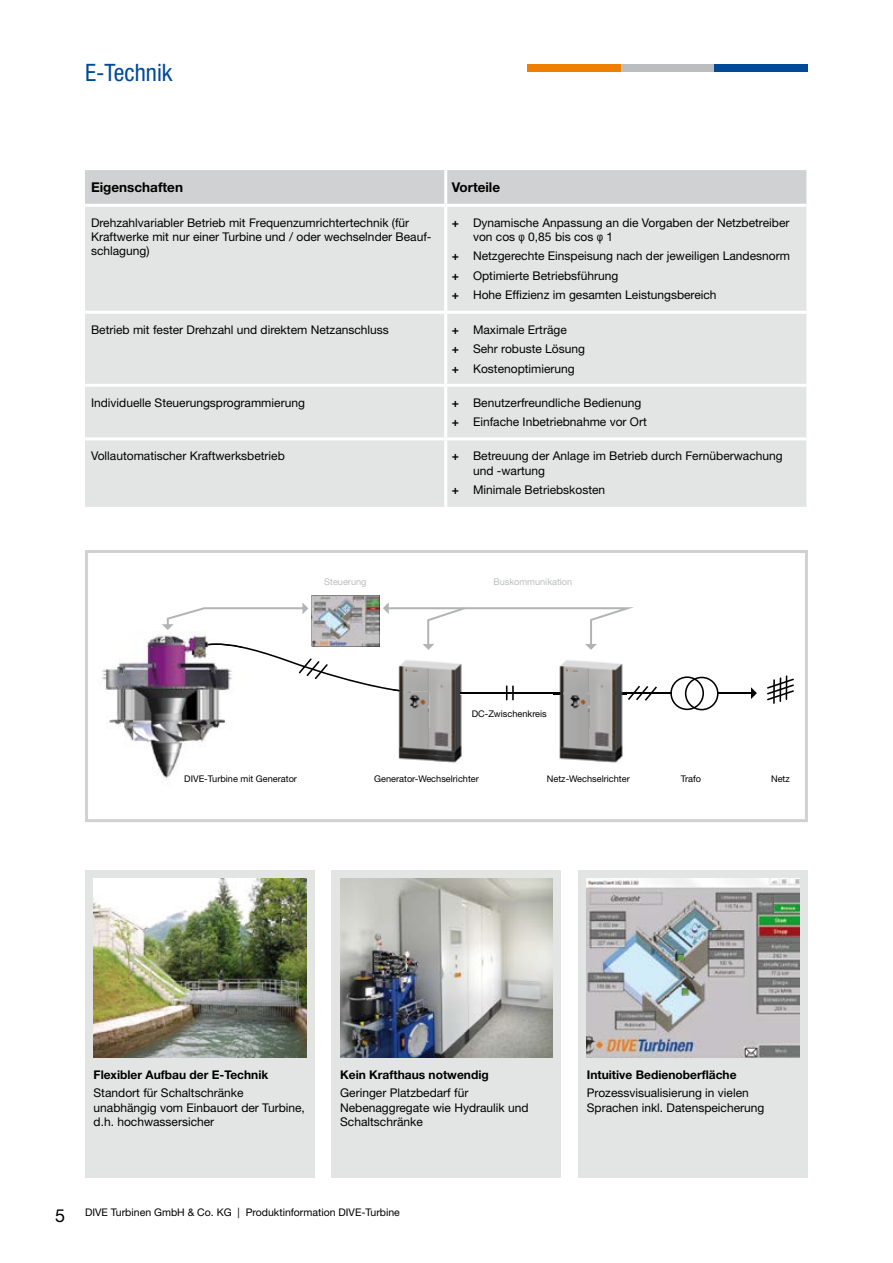
<style>
.page{position:relative;width:893px;height:1263px;background:#fff}
.page>*{position:absolute;margin:0;border:0;box-sizing:border-box;transform-origin:0 0}
.t1{font:condensed 24px "Helvetica Neue LT Pro";color:#004a99}
.t2{font:18px "Helvetica Neue LT Pro";color:#000}
.t3{font:700 13.5px "Helvetica Neue LT Pro";color:#000}
.t4{font:12px/14.4px "Helvetica Neue LT Pro";color:#000}
.t5{font:700 12px "Helvetica Neue LT Pro";color:#000}
.t6{font:10.5px "Helvetica Neue LT Pro";color:#000}
.t7{font:9.15px "Helvetica Neue LT Pro";color:#000}
.t8{font:9.15px "Helvetica Neue LT Pro";color:#bbbdbe}
.s1{font-weight:700}
.s2{font-family:"Arial Narrow"}
</style>
<div class="page">
<div style="left:85px;top:550px;width:723px;height:272px;border:3px solid #d0d1d2"></div>
<div style="left:578px;top:871px;width:230px;height:307px;background:#e3e4e4"></div>
<div style="left:332px;top:871px;width:229px;height:307px;background:#e3e4e4"></div>
<div style="left:85px;top:871px;width:230px;height:307px;background:#e3e4e4"></div>
<div style="left:621px;top:64px;width:93px;height:7px;background:#bbbdbe"></div>
<div style="left:527px;top:64px;width:94px;height:7px;background:#ee7f00"></div>
<div style="left:714px;top:64px;width:94px;height:7px;background:#004a99"></div>
<img style="left:94px;top:879px;width:212px;height:178px">
<img style="left:340px;top:879px;width:213px;height:178px">
<img style="left:587px;top:879px;width:212px;height:178px">
<svg style="left:670px;top:676px;width:49px;height:34px"></svg>
<svg style="left:751px;top:687px;width:6px;height:12px"></svg>
<hr style="left:779px;top:677px;width:2px;height:25px;background:#000">
<svg style="left:767px;top:675px;width:27px;height:25px"></svg>
<hr style="left:773px;top:679px;width:2px;height:25px;background:#000">
<img style="left:398px;top:701px;width:64px;height:63px">
<img style="left:102px;top:635px;width:123px;height:144px">
<hr style="left:460px;top:692px;width:211px;height:2px;background:#000">
<hr style="left:717px;top:692px;width:36px;height:2px;background:#000">
<img style="left:559px;top:701px;width:64px;height:62px">
<svg style="left:162px;top:595px;width:495px;height:106px"></svg>
<div style="left:85px;top:170px;width:721px;height:34px;background:#d0d1d2"></div>
<div style="left:85px;top:207px;width:721px;height:300px;background:#e3e4e4"></div>
<hr style="left:444px;top:170px;width:3px;height:34px;background:#fff">
<hr style="left:444px;top:207px;width:3px;height:104px;background:#fff">
<hr style="left:85px;top:311px;width:361px;height:3px;background:#fff">
<hr style="left:446px;top:311px;width:360px;height:3px;background:#fff">
<hr style="left:444px;top:314px;width:3px;height:70px;background:#fff">
<hr style="left:85px;top:384px;width:361px;height:3px;background:#fff">
<hr style="left:446px;top:384px;width:360px;height:3px;background:#fff">
<hr style="left:444px;top:387px;width:3px;height:50px;background:#fff">
<hr style="left:85px;top:437px;width:361px;height:3px;background:#fff">
<hr style="left:446px;top:437px;width:360px;height:3px;background:#fff">
<hr style="left:444px;top:440px;width:3px;height:67px;background:#fff">
<h1 class="t1" style="left:85px;top:58px;width:89px">E-Technik</h1>
<p class="t3" style="left:91px;top:179px;width:93px">Eigenschaften</p>
<p class="t3" style="left:452px;top:179px;width:50px">Vorteile</p>
<p class="t4" style="left:91px;top:215px;width:342px">Drehzahlvariabler Betrieb mit Frequenzumrichtertechnik (für<br>Kraftwerke mit nur einer Turbine und / oder wechselnder Beauf&shy;schlagung)</p>
<p class="t4" style="left:473px;top:215px;width:318px;text-indent:-21px"><span class="s1">+</span> Dynamische Anpassung an die Vorgaben der Netzbetreiber von cos <span class="s2">φ</span> 0,85 bis cos <span class="s2">φ</span> 1</p>
<p class="t4" style="left:452px;top:246px;width:340px;line-height:19.5px"><span class="s1">+</span> Netzgerechte Einspeisung nach der jeweiligen Landesnorm <span class="s1">+</span> Optimierte Betriebsführung<br><span class="s1">+</span> Hohe Effizienz im gesamten Leistungsbereich</p>
<p class="t4" style="left:91px;top:322px;width:299px">Betrieb mit fester Drehzahl und direktem Netzanschluss</p>
<p class="t4" style="left:452px;top:319px;width:135px;line-height:19.5px"><span class="s1">+</span> Maximale Erträge<br><span class="s1">+</span> Sehr robuste Lösung <span class="s1">+</span> Kostenoptimierung</p>
<p class="t4" style="left:91px;top:395px;width:215px">Individuelle Steuerungsprogrammierung</p>
<p class="t4" style="left:452px;top:392px;width:197px;line-height:19.5px"><span class="s1">+</span> Benutzerfreundliche Bedienung <span class="s1">+</span> Einfache Inbetriebnahme vor Ort</p>
<p class="t4" style="left:91px;top:448px;width:195px">Vollautomatischer Kraftwerksbetrieb</p>
<p class="t4" style="left:473px;top:448px;width:311px;text-indent:-21px"><span class="s1">+</span> Betreuung der Anlage im Betrieb durch Fernüberwachung und -wartung</p>
<p class="t4" style="left:452px;top:482px;width:155px"><span class="s1">+</span> Minimale Betriebskosten</p>
<p class="t8" style="left:324px;top:576px;width:44px">Steuerung</p>
<p class="t8" style="left:493px;top:576px;width:80px">Buskommunikation</p>
<p class="t7" style="left:472px;top:708px;width:77px">DC-Zwischenkreis</p>
<p class="t7" style="left:184px;top:773px;width:114px">DIVE-Turbine mit Generator</p>
<p class="t7" style="left:374px;top:773px;width:106px">Generator-Wechselrichter</p>
<p class="t7" style="left:547px;top:773px;width:84px">Netz-Wechselrichter</p>
<p class="t7" style="left:681px;top:773px;width:22px">Trafo</p>
<p class="t7" style="left:771px;top:773px;width:20px">Netz</p>
<p class="t5" style="left:94px;top:1067px;width:176px">Flexibler Aufbau der E-Technik</p>
<p class="t4" style="left:94px;top:1086px;width:213px">Standort für Schaltschränke unabhängig vom Einbauort der Turbine, d.h. hochwassersicher</p>
<p class="t5" style="left:340px;top:1067px;width:150px">Kein Krafthaus notwendig</p>
<p class="t4" style="left:340px;top:1086px;width:190px">Geringer Platzbedarf für<br>Nebenaggregate wie Hydraulik und<br>Schaltschränke</p>
<h2 class="t2" style="left:55px;top:1204px;width:12px">5</h2>
<p class="t6" style="left:85px;top:1206px;width:316px">DIVE Turbinen GmbH &amp; Co. KG | Produktinformation DIVE-Turbine</p>
<p class="t5" style="left:587px;top:1067px;width:151px">Intuitive Bedienoberfläche</p>
<p class="t4" style="left:587px;top:1086px;width:179px">Prozessvisualisierung in vielen<br>Sprachen inkl. Datenspeicherung</p>
</div>
